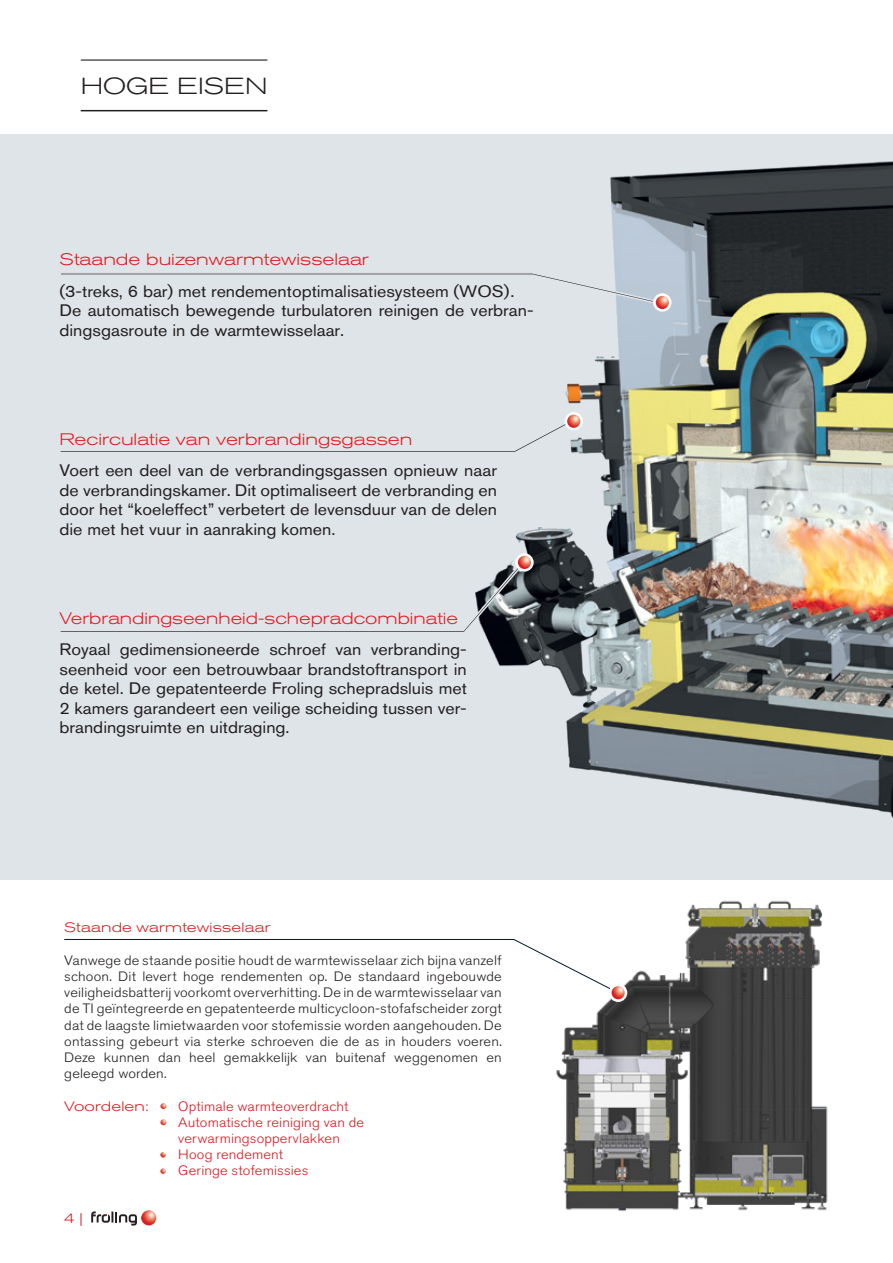
<style>
.page{position:relative;width:893px;height:1263px;background:#fff}
.page>*{position:absolute;margin:0;border:0;box-sizing:border-box;transform-origin:0 0}
.t1{font:300 expanded 23.1px "Akzidenz Grotesk BQ";color:#231f20;scale:1.08 1}
.t2{font:16.5px/19.5px "Akzidenz Grotesk BQ";color:#231f20;text-align:justify;scale:1.08 1}
.t3{font:300 expanded 16.5px "Akzidenz Grotesk BQ";color:#e21a21;scale:1.08 1}
.t4{font:300 expanded 16.5px "Akzidenz Grotesk BQ";color:#e21a21;scale:1.05 1}
.t5{font:300 13.5px/16.2px "Akzidenz Grotesk BQ";letter-spacing:.01em;color:#231f20;text-align:justify;scale:1.08 1}
.t6{font:300 13.5px/16.2px "Akzidenz Grotesk BQ";letter-spacing:.01em;color:#dc1820;scale:1.08 1}
.t7{font:300 expanded 13.5px "Akzidenz Grotesk BQ";letter-spacing:.015em;color:#dc1820;scale:1.08 1}
</style>
<div class="page">
<div style="left:0;top:134px;width:893px;height:746px;background:#dfe4e8"></div>
<svg style="left:91px;top:1211px;width:46px;height:14px"></svg>
<img style="left:141px;top:1210px;width:15px;height:15px;border-radius:8px">
<img style="left:556px;top:900px;width:272px;height:311px">
<img style="left:485px;top:161px;width:408px;height:657px">
<hr style="left:81px;top:59px;width:186px;height:2px;background:#231f20">
<svg style="left:160px;top:1103px;width:6px;height:6px"></svg>
<svg style="left:160px;top:1119px;width:6px;height:6px"></svg>
<svg style="left:160px;top:1152px;width:6px;height:6px"></svg>
<svg style="left:160px;top:1168px;width:6px;height:6px"></svg>
<svg style="left:64px;top:939px;width:555px;height:54px"></svg>
<div style="left:609px;top:983px;width:18px;height:19px;background:#fff;border-radius:50%"></div>
<img style="left:611px;top:986px;width:14px;height:13px;border-radius:7px">
<svg style="left:653px;top:293px;width:18px;height:19px"></svg>
<svg style="left:61px;top:271px;width:608px;height:38px"></svg>
<svg style="left:565px;top:412px;width:18px;height:18px"></svg>
<svg style="left:60px;top:415px;width:520px;height:39px"></svg>
<svg style="left:515px;top:553px;width:19px;height:19px"></svg>
<svg style="left:60px;top:556px;width:471px;height:78px"></svg>
<hr style="left:81px;top:110px;width:186px;height:1px;background:#231f20">
<p class="t1" style="left:81px;top:73px;width:174px">HOGE EISEN</p>
<p class="t3" style="left:60px;top:250px;width:288px">Staande buizenwarmtewisselaar</p>
<p class="t2" style="left:60px;top:281px;width:423px">(3-treks, 6 bar) met rendementoptimalisatiesysteem (WOS).</p>
<p class="t2" style="left:60px;top:301px;width:440px">De automatisch bewegende turbulatoren reinigen de verbran&shy;dingsgasroute in de warmtewisselaar.</p>
<p class="t3" style="left:60px;top:430px;width:328px">Recirculatie van verbrandingsgassen</p>
<p class="t2" style="left:60px;top:461px;width:407px">Voert een deel van de verbrandingsgassen opnieuw naar de verbrandingskamer. Dit optimaliseert de verbranding en door het “koeleffect” verbetert de levensduur van de delen die met het vuur in aanraking komen.</p>
<p class="t4" style="left:60px;top:609px;width:381px">Verbrandingseenheid-schepradcombinatie</p>
<p class="t2" style="left:60px;top:640px;width:379px">Royaal gedimensioneerde schroef van verbranding&shy;seenheid voor een betrouwbaar brandstoftransport in de ketel. De gepatenteerde Froling schepradsluis met 2 kamers garandeert een veilige scheiding tussen ver&shy;brandingsruimte en uitdraging.</p>
<p class="t7" style="left:64px;top:920px;width:193px">Staande warmtewisselaar</p>
<p class="t5" style="left:64px;top:952px;width:407px">Vanwege de staande positie houdt de warmtewisselaar zich bijna vanzelf schoon. Dit levert hoge rendementen op. De standaard ingebouwde veiligheidsbatterij voorkomt oververhitting. De in de warmtewisselaar van de TI geïntegreerde en gepatenteerde multicycloon-stofafscheider zorgt dat de laagste limietwaarden voor stofemissie worden aangehouden. De ontassing gebeurt via sterke schroeven die de as in houders voeren.<br>Deze kunnen dan heel gemakkelijk van buitenaf weggenomen en geleegd worden.</p>
<p class="t7" style="left:64px;top:1098px;width:80px">Voordelen:</p>
<p class="t6" style="left:178px;top:1098px;width:174px">Optimale warmteoverdracht<br>Automatische reiniging van de verwarmingsoppervlakken<br>Hoog rendement<br>Geringe stofemissies</p>
<p class="t7" style="left:64px;top:1210px;width:19px">4 |</p>
</div>
